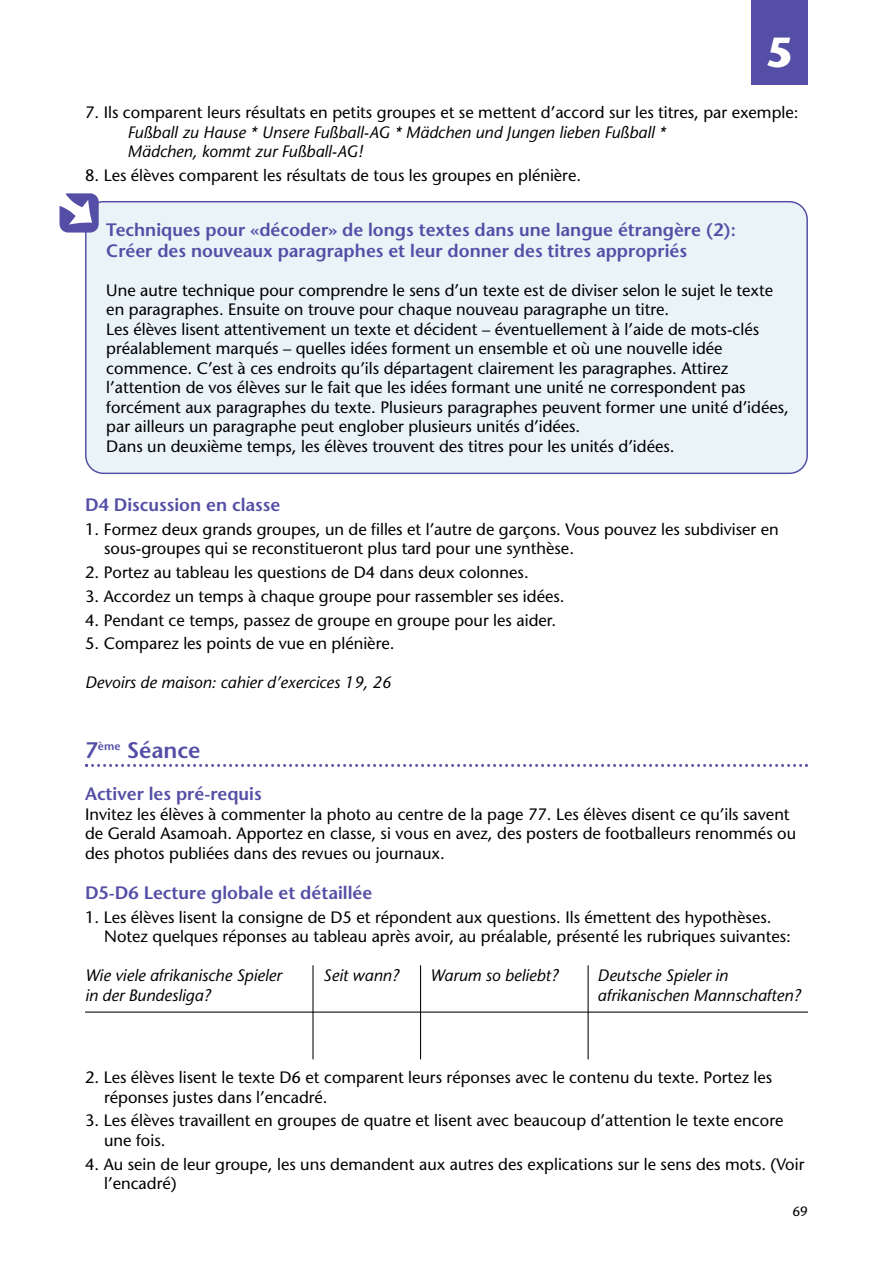
<style>
.page{position:relative;width:893px;height:1263px;background:#fff}
.page>*{position:absolute;margin:0;border:0;box-sizing:border-box;transform-origin:0 0}
.t1{font:700 42px "Stone Sans";color:#fff}
.t2{font:600 22.5px "Stone Sans";color:#544ea6}
.t3{font:600 18px/21px "Stone Sans";color:#544ea6}
.t4{font:16.5px/19.5px "Stone Sans";color:#000}
.t5{font:italic 16.5px/19.5px "Stone Sans";color:#000}
.t6{font:13.5px "Stone Sans";color:#000}
</style>
<div class="page">
<div style="left:85px;top:201px;width:723px;height:273px;background:#e9f3f8"></div>
<div style="left:60px;top:193px;width:39px;height:40px;background:#544ea6;border-radius:9px"></div>
<svg style="left:59px;top:193px;width:33px;height:32px"></svg>
<div style="left:751px;top:0;width:57px;height:85px;background:#544ea6"></div>
<svg style="left:85px;top:764px;width:723px;height:3px"></svg>
<hr style="left:85px;top:1011px;width:723px;height:1px;background:#000">
<hr style="left:312px;top:965px;width:2px;height:94px;background:#000">
<hr style="left:420px;top:965px;width:1px;height:94px;background:#000">
<hr style="left:588px;top:965px;width:1px;height:94px;background:#000">
<h1 class="t1" style="left:766px;top:36px;width:28px">5</h1>
<p class="t4" style="left:85px;top:105px;width:715px">7. Ils comparent leurs résultats en petits groupes et se mettent d’accord sur les titres, par exemple:</p>
<p class="t5" style="left:128px;top:124px;width:540px">Fußball zu Hause * Unsere Fußball-AG * Mädchen und Jungen lieben Fußball *<br>Mädchen, kommt zur Fußball-AG!</p>
<p class="t4" style="left:85px;top:167px;width:498px">8. Les élèves comparent les résultats de tous les groupes en plénière.</p>
<p class="t3" style="left:106px;top:221px;width:631px">Techniques pour «décoder» de longs textes dans une langue étrangère (2):<br>Créer des nouveaux paragraphes et leur donner des titres appropriés</p>
<p class="t4" style="left:106px;top:282px;width:684px">Une autre technique pour comprendre le sens d’un texte est de diviser selon le sujet le texte en paragraphes. Ensuite on trouve pour chaque nouveau paragraphe un titre.<br>Les élèves lisent attentivement un texte et décident – éventuellement à l’aide de mots-clés préalablement marqués – quelles idées forment un ensemble et où une nouvelle idée commence. C’est à ces endroits qu’ils départagent clairement les paragraphes. Attirez l’attention de vos élèves sur le fait que les idées formant une unité ne correspondent pas forcément aux paragraphes du texte. Plusieurs paragraphes peuvent former une unité d’idées, par ailleurs un paragraphe peut englober plusieurs unités d’idées.<br>Dans un deuxième temps, les élèves trouvent des titres pour les unités d’idées.</p>
<p class="t3" style="left:85px;top:496px;width:197px">D4 Discussion en classe</p>
<p class="t4" style="left:104px;top:521px;width:676px;text-indent:-19px">1. Formez deux grands groupes, un de filles et l’autre de garçons. Vous pouvez les subdiviser en sous-groupes qui se reconstitueront plus tard pour une synthèse.</p>
<p class="t4" style="left:85px;top:564px;width:445px">2. Portez au tableau les questions de D4 dans deux colonnes.</p>
<p class="t4" style="left:85px;top:588px;width:481px">3. Accordez un temps à chaque groupe pour rassembler ses idées.</p>
<p class="t4" style="left:85px;top:612px;width:473px">4. Pendant ce temps, passez de groupe en groupe pour les aider.</p>
<p class="t4" style="left:85px;top:635px;width:311px">5. Comparez les points de vue en plénière.</p>
<p class="t5" style="left:85px;top:674px;width:308px">Devoirs de maison: cahier d’exercices 19, 26</p>
<h2 class="t2" style="left:85px;top:742px;width:117px">7<sup>ème</sup> Séance</h2>
<p class="t3" style="left:85px;top:785px;width:178px">Activer les pré-requis</p>
<p class="t4" style="left:85px;top:806px;width:713px">Invitez les élèves à commenter la photo au centre de la page 77. Les élèves disent ce qu’ils savent de Gerald Asamoah. Apportez en classe, si vous en avez, des posters de footballeurs renommés ou des photos publiées dans des revues ou journaux.</p>
<p class="t3" style="left:85px;top:884px;width:289px">D5-D6 Lecture globale et détaillée</p>
<p class="t4" style="left:104px;top:909px;width:688px;text-indent:-19px">1. Les élèves lisent la consigne de D5 et répondent aux questions. Ils émettent des hypothèses.<br>Notez quelques réponses au tableau après avoir, au préalable, présenté les rubriques suivantes:</p>
<p class="t5" style="left:85px;top:967px;width:198px">Wie viele afrikanische Spieler</p>
<p class="t5" style="left:323px;top:967px;width:78px">Seit wann?</p>
<p class="t5" style="left:430px;top:967px;width:130px">Warum so beliebt?</p>
<p class="t5" style="left:597px;top:967px;width:132px">Deutsche Spieler in</p>
<p class="t5" style="left:85px;top:987px;width:127px">in der Bundesliga?</p>
<p class="t5" style="left:598px;top:987px;width:205px">afrikanischen Mannschaften?</p>
<p class="t4" style="left:104px;top:1069px;width:670px;text-indent:-19px">2. Les élèves lisent le texte D6 et comparent leurs réponses avec le contenu du texte. Portez les réponses justes dans l’encadré.</p>
<p class="t4" style="left:104px;top:1112px;width:681px;text-indent:-19px">3. Les élèves travaillent en groupes de quatre et lisent avec beaucoup d’attention le texte encore une fois.</p>
<p class="t4" style="left:104px;top:1156px;width:702px;text-indent:-19px">4. Au sein de leur groupe, les uns demandent aux autres des explications sur le sens des mots. (Voir l’encadré)</p>
<p class="t6" style="left:792px;top:1206px;width:17px">69</p>
</div>
